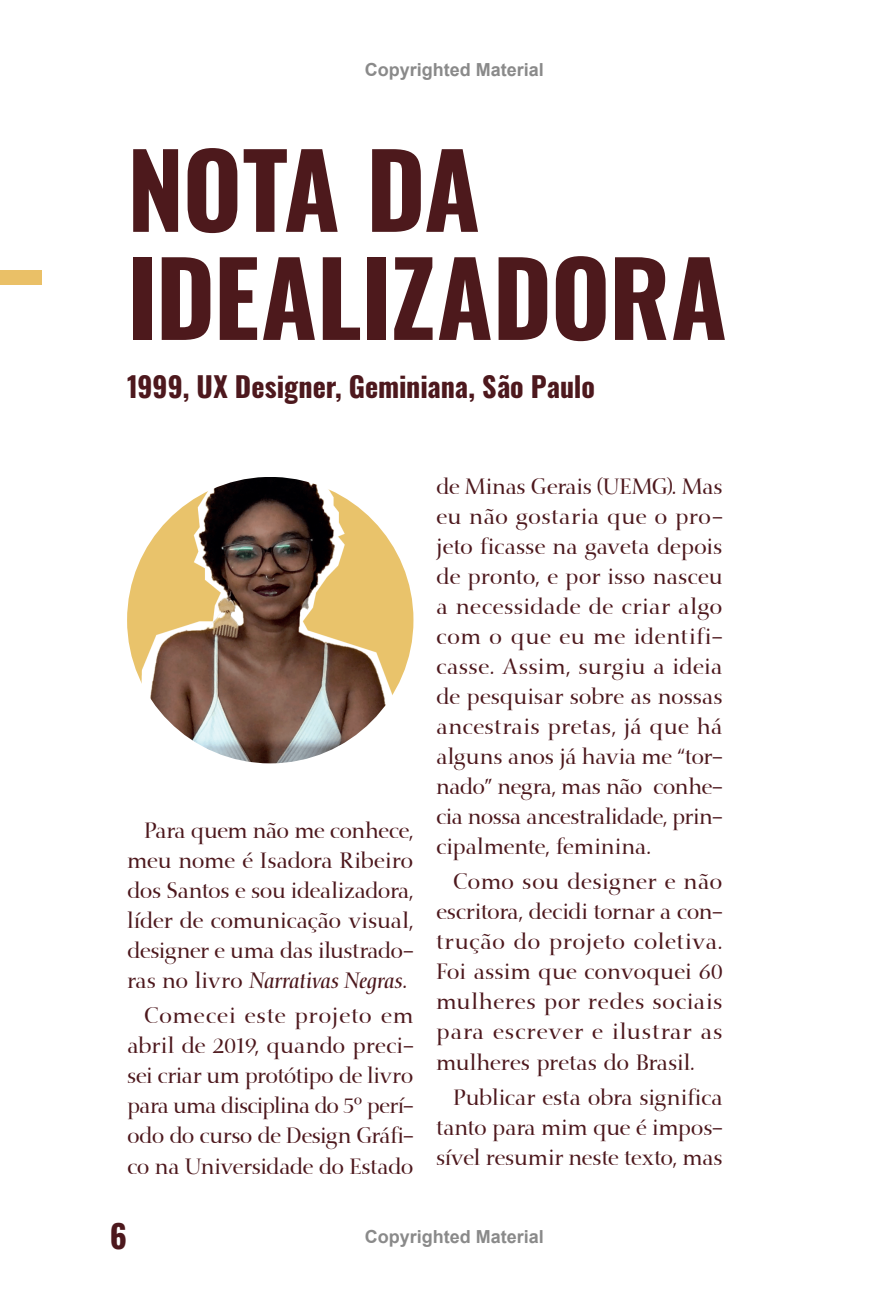
<style>
.page{position:relative;width:895px;height:1298px;background:#fff}
.page>*{position:absolute;margin:0;border:0;box-sizing:border-box;transform-origin:0 0}
.t1{font:102px/108px "Oswald";letter-spacing:-.01em;color:#4d191c}
.t2{font:32px "Oswald";color:#4d181d}
.t3{font:28px "Oswald";letter-spacing:-.005em;color:#4d181d}
.t4{font:22px/30px "Nofret";letter-spacing:-.01em;color:#4d181d;text-align:justify}
.t5{font:700 18px "Arial";color:#8a8a8a}
.s1{font-style:italic}
</style>
<div class="page">
<img style="left:127px;top:477px;width:286px;height:286px;border-radius:142px">
<div style="left:0;top:270px;width:42px;height:15px;background:#eac067"></div>
<p class="t5" style="left:365px;top:57px;width:181px">Copyrighted Material</p>
<h1 class="t1" style="left:127px;top:126px;width:601px">NOTA DA<br>IDEALIZADORA</h1>
<p class="t3" style="left:127px;top:361px;width:469px">1999, UX Designer, Geminiana, São Paulo</p>
<p class="t4" style="left:127px;top:815px;width:288px;text-indent:17px">Para quem não me conhece, meu nome é Isadora Ribeiro dos Santos e sou idealizadora, líder de comunicação visual, designer e uma das ilustrado&shy;ras no livro <span class="s1">Narrativas Negras</span>.</p>
<p class="t4" style="left:127px;top:1001px;width:288px;text-indent:17px">Comecei este projeto em abril de 2019, quando preci&shy;sei criar um protótipo de livro para uma disciplina do 5º perí&shy;odo do curso de Design Gráfi&shy;co na Universidade do Estado</p>
<p class="t4" style="left:436px;top:471px;width:288px">de Minas Gerais (UEMG). Mas eu não gostaria que o pro&shy;jeto ficasse na gaveta depois de pronto, e por isso nasceu a necessidade de criar algo com o que eu me identifi&shy;casse. Assim, surgiu a ideia de pesquisar sobre as nossas ancestrais pretas, já que há alguns anos já havia me “tor&shy;nado” negra, mas não conhe&shy;cia nossa ancestralidade, prin&shy;cipalmente, feminina.</p>
<p class="t4" style="left:436px;top:867px;width:288px;text-indent:17px">Como sou designer e não escritora, decidi tornar a con&shy;trução do projeto coletiva.<br>Foi assim que convoquei 60 mulheres por redes sociais para escrever e ilustrar as mulheres pretas do Brasil.</p>
<p class="t4" style="left:436px;top:1082px;width:288px;text-indent:17px">Publicar esta obra significa tanto para mim que é impos&shy;sível resumir neste texto, mas</p>
<h2 class="t2" style="left:110px;top:1207px;width:19px">6</h2>
<p class="t5" style="left:365px;top:1223px;width:181px">Copyrighted Material</p>
</div>
